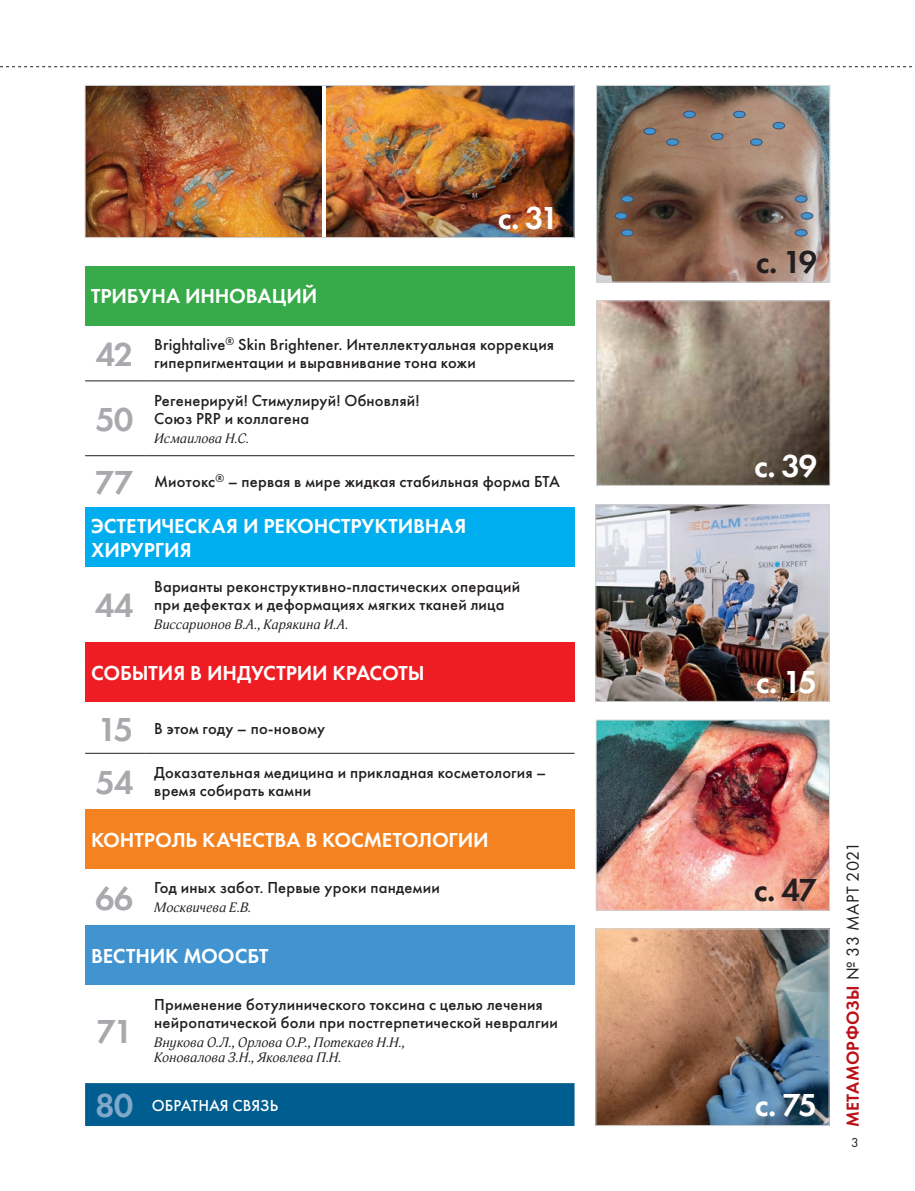
<style>
.page{position:relative;width:915px;height:1191px;background:#fff}
.page>*{position:absolute;margin:0;border:0;box-sizing:border-box;transform-origin:0 0}
.t1{font:34.5px "Futura Demi";letter-spacing:-.04em;color:#a8a9ad}
.t2{font:33px "Futura Demi";letter-spacing:-.09em;color:#fff}
.t3{font:33px "Futura Demi";color:#231f20}
.t4{font:21px/24px "Futura Demi";letter-spacing:-.005em;color:#fff}
.t5{font:18px "Futura Demi";letter-spacing:.015em;color:#bb1018}
.t6{font:500 16.5px/18px "Futura";letter-spacing:.015em;color:#231f20}
.t7{font:500 16.5px "Futura";color:#fff}
.t8{font:italic 13.5px/15px "Adonis";letter-spacing:.01em;color:#231f20}
.t9{font:13.5px "Futura";color:#231f20}
.s1{font-family:"Futura Demi";font-weight:400;font-size:34.5px;color:#a8a9ad}
.s2{font-family:"Futura Demi";font-weight:400;font-size:34.5px;color:#7fa8ca}
.s3{font-family:"Futura";color:#231f20}
</style>
<div class="page">
<img style="left:598px;top:87px;width:230px;height:193px">
<div style="left:683px;top:111px;width:12px;height:7px;background:#4194d0;border-radius:50%"></div>
<div style="left:683px;top:111px;width:12px;height:7px;border:1px solid #3e5170;border-radius:50%"></div>
<div style="left:733px;top:111px;width:12px;height:7px;background:#4194d0;border-radius:50%"></div>
<div style="left:732px;top:111px;width:13px;height:7px;border:1px solid #3e5170;border-radius:50%"></div>
<div style="left:711px;top:133px;width:11px;height:7px;background:#4194d0;border-radius:50%"></div>
<div style="left:710px;top:133px;width:13px;height:7px;border:1px solid #3e5170;border-radius:50%"></div>
<div style="left:643px;top:128px;width:12px;height:6px;background:#4194d0;border-radius:50%"></div>
<div style="left:643px;top:128px;width:13px;height:7px;border:1px solid #3e5170;border-radius:50%"></div>
<div style="left:772px;top:122px;width:12px;height:7px;background:#4194d0;border-radius:50%"></div>
<div style="left:772px;top:122px;width:12px;height:7px;border:1px solid #3e5170;border-radius:50%"></div>
<div style="left:750px;top:139px;width:11px;height:6px;background:#4194d0;border-radius:50%"></div>
<div style="left:749px;top:138px;width:13px;height:8px;border:1px solid #3e5170;border-radius:50%"></div>
<div style="left:666px;top:139px;width:12px;height:6px;background:#4194d0;border-radius:50%"></div>
<div style="left:666px;top:138px;width:12px;height:8px;border:1px solid #3e5170;border-radius:50%"></div>
<div style="left:621px;top:196px;width:12px;height:6px;background:#4194d0;border-radius:50%"></div>
<div style="left:621px;top:195px;width:12px;height:8px;border:1px solid #3e5170;border-radius:50%"></div>
<div style="left:795px;top:196px;width:11px;height:6px;background:#4194d0;border-radius:50%"></div>
<div style="left:794px;top:195px;width:13px;height:8px;border:1px solid #3e5170;border-radius:50%"></div>
<div style="left:615px;top:213px;width:11px;height:6px;background:#4194d0;border-radius:50%"></div>
<div style="left:614px;top:212px;width:13px;height:7px;border:1px solid #3e5170;border-radius:50%"></div>
<div style="left:800px;top:213px;width:12px;height:6px;background:#4194d0;border-radius:50%"></div>
<div style="left:800px;top:212px;width:13px;height:7px;border:1px solid #3e5170;border-radius:50%"></div>
<div style="left:621px;top:230px;width:12px;height:6px;background:#4194d0;border-radius:50%"></div>
<div style="left:621px;top:229px;width:12px;height:7px;border:1px solid #3e5170;border-radius:50%"></div>
<div style="left:795px;top:230px;width:11px;height:6px;background:#4194d0;border-radius:50%"></div>
<div style="left:794px;top:229px;width:13px;height:7px;border:1px solid #3e5170;border-radius:50%"></div>
<img style="left:87px;top:87px;width:235px;height:149px">
<img style="left:326px;top:87px;width:246px;height:149px">
<img style="left:597px;top:506px;width:230px;height:193px">
<div style="left:595px;top:504px;width:234px;height:197px;border:1px solid #d1d2d4"></div>
<img style="left:597px;top:721px;width:230px;height:187px">
<div style="left:595px;top:719px;width:234px;height:191px;border:1px solid #d1d2d4"></div>
<img style="left:597px;top:930px;width:230px;height:194px">
<div style="left:595px;top:928px;width:234px;height:198px;border:1px solid #d1d2d4"></div>
<div style="left:596px;top:85px;width:234px;height:197px;border:1px solid #d1d2d4"></div>
<div style="left:85px;top:85px;width:489px;height:153px;border:1px solid #d1d2d4"></div>
<img style="left:598px;top:302px;width:230px;height:182px">
<div style="left:596px;top:300px;width:234px;height:186px;border:1px solid #d1d2d4"></div>
<div style="left:85px;top:266px;width:489px;height:59px;background:#37aa49"></div>
<div style="left:85px;top:507px;width:489px;height:59px;background:#00aeef"></div>
<div style="left:85px;top:642px;width:489px;height:60px;background:#ee1d23"></div>
<div style="left:85px;top:809px;width:489px;height:59px;background:#f58220"></div>
<div style="left:85px;top:925px;width:489px;height:59px;background:#4194d0"></div>
<div style="left:85px;top:1083px;width:489px;height:43px;background:#005d8f"></div>
<hr style="left:85px;top:380px;width:61px;height:1px;background:#231f20">
<hr style="left:146px;top:380px;width:428px;height:1px;background:#231f20">
<hr style="left:85px;top:455px;width:61px;height:1px;background:#231f20">
<hr style="left:146px;top:455px;width:428px;height:1px;background:#231f20">
<hr style="left:85px;top:753px;width:61px;height:1px;background:#231f20">
<hr style="left:146px;top:753px;width:428px;height:1px;background:#231f20">
<svg style="left:0;top:66px;width:913px;height:1px"></svg>
<h2 class="t2" style="left:497px;top:197px;width:63px">с. 31</h2>
<p class="t4" style="left:91px;top:284px;width:227px">ТРИБУНА ИННОВАЦИЙ</p>
<h1 class="t1" style="left:96px;top:333px;width:39px">42</h1>
<p class="t6" style="left:154px;top:336px;width:401px">Brightalive<sup>®</sup> Skin Brightener. Интеллектуальная коррекция гиперпигментации и выравнивание тона кожи</p>
<h1 class="t1" style="left:95px;top:398px;width:39px">50</h1>
<p class="t6" style="left:154px;top:391px;width:267px">Регенерируй! Стимулируй! Обновляй!<br>Союз PRP и коллагена</p>
<p class="t8" style="left:154px;top:431px;width:96px">Исмаилова Н.С.</p>
<p class="t6" style="left:95px;top:473px;width:466px"><span class="s1">77</span> Миотокс<sup>®</sup> – первая в мире жидкая стабильная форма БТА</p>
<p class="t4" style="left:91px;top:514px;width:376px">ЭСТЕТИЧЕСКАЯ И РЕКОНСТРУКТИВНАЯ<br>ХИРУРГИЯ</p>
<h1 class="t1" style="left:95px;top:584px;width:40px">44</h1>
<p class="t6" style="left:154px;top:577px;width:367px">Варианты реконструктивно-пластических операций при дефектах и деформациях мягких тканей лица</p>
<p class="t8" style="left:154px;top:617px;width:195px">Виссарионов В.А., Карякина И.А.</p>
<p class="t4" style="left:91px;top:661px;width:335px">СОБЫТИЯ В ИНДУСТРИИ КРАСОТЫ</p>
<p class="t6" style="left:98px;top:719px;width:228px"><span class="s1">15</span> В этом году – по-новому</p>
<h1 class="t1" style="left:95px;top:761px;width:39px">54</h1>
<p class="t6" style="left:154px;top:764px;width:393px">Доказательная медицина и прикладная косметология – время собирать камни</p>
<p class="t4" style="left:91px;top:827px;width:399px">КОНТРОЛЬ КАЧЕСТВА В КОСМЕТОЛОГИИ</p>
<h1 class="t1" style="left:95px;top:876px;width:40px">66</h1>
<p class="t6" style="left:154px;top:879px;width:287px">Год иных забот. Первые уроки пандемии</p>
<p class="t8" style="left:154px;top:900px;width:98px">Москвичева Е.В.</p>
<p class="t4" style="left:91px;top:944px;width:179px">ВЕСТНИК МООСБТ</p>
<p class="t6" style="left:154px;top:995px;width:405px">Применение ботулинического токсина с целью лечения нейропатической боли при постгерпетической невралгии</p>
<p class="t8" style="left:154px;top:1035px;width:252px">Внукова О.Л., Орлова О.Р., Потекаев Н.Н.,<br>Коновалова З.Н., Яковлева П.Н.</p>
<p class="t7" style="left:95px;top:1095px;width:184px"><span class="s2">80</span> ОБРАТНАЯ СВЯЗЬ</p>
<h1 class="t1" style="left:96px;top:1009px;width:38px">71</h1>
<h2 class="t3" style="left:755px;top:241px;width:63px">с. 19</h2>
<h2 class="t2" style="left:754px;top:445px;width:65px">с. 39</h2>
<h2 class="t2" style="left:755px;top:661px;width:63px">с. 15</h2>
<h2 class="t3" style="left:753px;top:869px;width:65px">с. 47</h2>
<h2 class="t2" style="left:754px;top:1084px;width:64px">с. 75</h2>
<p class="t5" style="left:841px;top:1127px;width:287px;rotate:-90deg">МЕТАМОРФОЗЫ <span class="s3">№ 33 МАРТ 2021</span></p>
<p class="t9" style="left:850px;top:1134px;width:9px">3</p>
</div>
